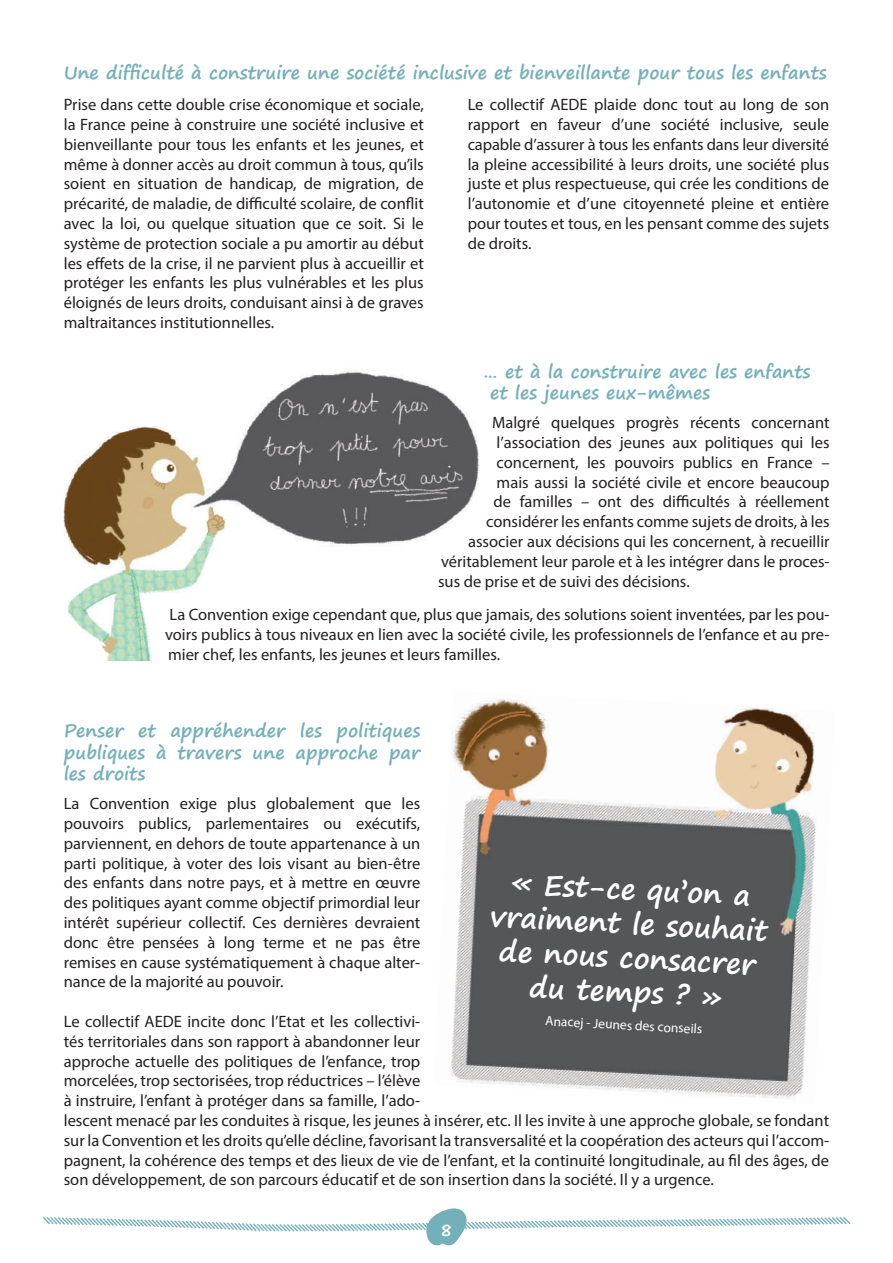
<style>
.page{position:relative;width:893px;height:1263px;background:#fff}
.page>*{position:absolute;margin:0;border:0;box-sizing:border-box;transform-origin:0 0}
.t1{font:700 28.5px/34.2px "Segoe Print";color:#fff;text-align:center}
.t2{font:700 18px/21.6px "Segoe Print";color:#73b0ba}
.t3{font:700 18px "Segoe Print";color:#fff}
.t4{font:16.5px/19.8px "Myriad Pro";color:#231f20;text-align:justify}
.t5{font:13.5px "Myriad Pro";color:#fff}
</style>
<div class="page">
<img style="left:63px;top:369px;width:416px;height:291px">
<svg style="left:42px;top:1208px;width:809px;height:38px"></svg>
<img style="left:451px;top:699px;width:365px;height:400px">
<p class="t2" style="left:64px;top:61px;width:764px">Une difficulté à construire une société inclusive et bienveillante pour tous les enfants</p>
<p class="t4" style="left:64px;top:94px;width:362px">Prise dans cette double crise économique et sociale, la France peine à construire une société inclusive et bienveillante pour tous les enfants et les jeunes, et même à donner accès au droit commun à tous, qu’ils soient en situation de handicap, de migration, de précarité, de maladie, de difficulté scolaire, de conflit avec la loi, ou quelque situation que ce soit. Si le système de protection sociale a pu amortir au début les effets de la crise, il ne parvient plus à accueillir et protéger les enfants les plus vulnérables et les plus éloignés de leurs droits, conduisant ainsi à de graves maltraitances institutionnelles.</p>
<p class="t4" style="left:468px;top:94px;width:363px">Le collectif AEDE plaide donc tout au long de son rapport en faveur d’une société inclusive, seule capable d’assurer à tous les enfants dans leur diversité la pleine accessibilité à leurs droits, une société plus juste et plus respectueuse, qui crée les conditions de l’autonomie et d’une citoyenneté pleine et entière pour toutes et tous, en les pensant comme des sujets de droits.</p>
<p class="t2" style="left:490px;top:360px;width:322px;text-indent:-7px">… et à la construire avec les enfants et les jeunes eux-mêmes</p>
<p class="t4" style="left:492px;top:412px;width:339px">Malgré quelques progrès récents concernant</p>
<p class="t4" style="left:497px;top:432px;width:334px">l’association des jeunes aux politiques qui les</p>
<p class="t4" style="left:497px;top:452px;width:335px">concernent, les pouvoirs publics en France –</p>
<p class="t4" style="left:497px;top:472px;width:334px">mais aussi la société civile et encore beaucoup</p>
<p class="t4" style="left:494px;top:492px;width:337px">de familles – ont des difficultés à réellement</p>
<p class="t4" style="left:486px;top:511px;width:345px">considérer les enfants comme sujets de droits, à les</p>
<p class="t4" style="left:468px;top:531px;width:363px">associer aux décisions qui les concernent, à recueillir</p>
<p class="t4" style="left:441px;top:551px;width:390px">véritablement leur parole et à les intégrer dans le proces-</p>
<p class="t4" style="left:438px;top:571px;width:253px">sus de prise et de suivi des décisions.</p>
<p class="t4" style="left:165px;top:604px;width:666px">La Convention exige cependant que, plus que jamais, des solutions soient inventées, par les pou&shy;voirs publics à tous niveaux en lien avec la société civile, les professionnels de l’enfance et au pre&shy;mier chef, les enfants, les jeunes et leurs familles.</p>
<p class="t2" style="left:64px;top:719px;width:358px;text-align:justify">Penser et appréhender les politiques publiques à travers une approche par les droits</p>
<p class="t4" style="left:64px;top:793px;width:358px">La Convention exige plus globalement que les pouvoirs publics, parlementaires ou exécutifs, parviennent, en dehors de toute appartenance à un parti politique, à voter des lois visant au bien-être des enfants dans notre pays, et à mettre en œuvre des politiques ayant comme objectif primordial leur intérêt supérieur collectif. Ces dernières devraient donc être pensées à long terme et ne pas être remises en cause systématiquement à chaque alter&shy;nance de la majorité au pouvoir.</p>
<p class="t4" style="left:64px;top:1011px;width:767px;text-align:left">Le collectif AEDE incite donc l’Etat et les collectivi-<br>tés territoriales dans son rapport à abandonner leur<br>approche actuelle des politiques de l’enfance, trop<br>morcelées, trop sectorisées, trop réductrices – l’élève<br>à instruire, l’enfant à protéger dans sa famille, l’ado-<br>lescent menacé par les conduites à risque, les jeunes à insérer, etc. Il les invite à une approche globale, se fondant sur la Convention et les droits qu’elle décline, favorisant la transversalité et la coopération des acteurs qui l’accom&shy;pagnent, la cohérence des temps et des lieux de vie de l’enfant, et la continuité longitudinale, au fil des âges, de son développement, de son parcours éducatif et de son insertion dans la société. Il y a urgence.</p>
<h1 class="t1" style="left:493px;top:864px;width:279px;rotate:3deg">« Est-ce qu’on a vraiment le souhait de nous consacrer du temps ? »</h1>
<p class="t5" style="left:546px;top:1012px;width:159px;rotate:3deg">Anacej - Jeunes des conseils</p>
<p class="t3" style="left:440px;top:1213px;width:15px">8</p>
</div>
